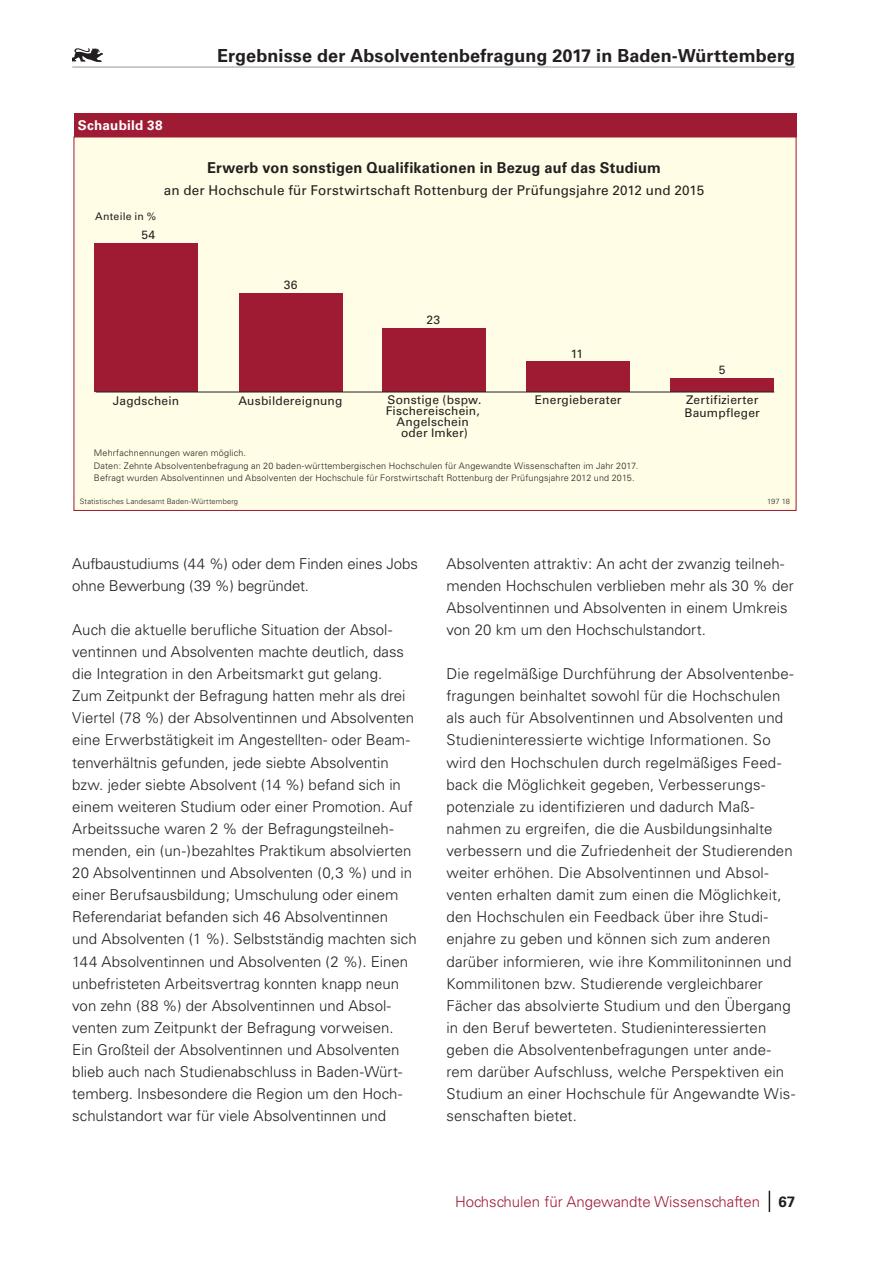
<style>
.page{position:relative;width:893px;height:1263px;background:#fff}
.page>*{position:absolute;margin:0;border:0;box-sizing:border-box;transform-origin:0 0}
.t1{font:700 18px "Univers";letter-spacing:.005em;color:#231f20}
.t2{font:300 15px/22px "Univers";letter-spacing:.005em;color:#231f20}
.t3{font:700 15px "Univers";letter-spacing:.015em;color:#231f20}
.t4{font:300 15px "Univers";color:#9f1b33}
.t5{font:13.5px "Univers";letter-spacing:.015em;color:#231f20}
.t6{font:700 13.5px "Univers";letter-spacing:.015em;color:#fff}
.t7{font:12px/10.9px "Univers";letter-spacing:.015em;color:#231f20}
.t8{font:10.5px "Univers";letter-spacing:.02em;color:#231f20}
.t9{font:300 9px/12.8px "Univers";letter-spacing:.02em;color:#231f20}
.t10{font:300 7.5px "Univers";letter-spacing:.02em;color:#231f20}
.s1{font-weight:700;color:#231f20}
</style>
<div class="page">
<hr style="left:72px;top:67px;width:723px;height:1px;background:#939598">
<svg style="left:769px;top:1191px;width:1px;height:21px"></svg>
<img style="left:72px;top:49px;width:30px;height:12px">
<div style="left:74px;top:137px;width:722px;height:373px;background:#fffde5"></div>
<div style="left:94px;top:244px;width:104px;height:148px;background:#9f1b33"></div>
<div style="left:239px;top:293px;width:103px;height:99px;background:#9f1b33"></div>
<div style="left:383px;top:329px;width:103px;height:63px;background:#9f1b33"></div>
<div style="left:526px;top:362px;width:104px;height:30px;background:#9f1b33"></div>
<div style="left:670px;top:378px;width:104px;height:14px;background:#9f1b33"></div>
<hr style="left:96px;top:392px;width:678px;height:1px;background:#231f20">
<div style="left:74px;top:114px;width:722px;height:23px;background:#9f1b33"></div>
<p class="t6" style="left:78px;top:118px;width:86px">Schaubild 38</p>
<p class="t1" style="left:217px;top:46px;width:580px">Ergebnisse der Absolventenbefragung 2017 in Baden-Württemberg</p>
<p class="t8" style="left:95px;top:210px;width:63px">Anteile in %</p>
<p class="t7" style="left:141px;top:229px;width:15px">54</p>
<p class="t3" style="left:207px;top:159px;width:455px">Erwerb von sonstigen Qualifikationen in Bezug auf das Studium</p>
<p class="t5" style="left:164px;top:182px;width:542px">an der Hochschule für Forstwirtschaft Rottenburg der Prüfungsjahre 2012 und 2015</p>
<p class="t7" style="left:284px;top:279px;width:15px">36</p>
<p class="t7" style="left:426px;top:315px;width:15px">23</p>
<p class="t7" style="left:571px;top:348px;width:14px">11</p>
<p class="t7" style="left:719px;top:364px;width:8px">5</p>
<p class="t7" style="left:113px;top:395px;width:68px">Jagdschein</p>
<p class="t7" style="left:238px;top:395px;width:106px">Ausbildereignung</p>
<p class="t7" style="left:387px;top:394px;width:95px">Sonstige (bspw.</p>
<p class="t7" style="left:535px;top:395px;width:88px">Energieberater</p>
<p class="t7" style="left:386px;top:405px;width:96px;text-align:center">Fischereischein,<br>Angelschein oder Imker)</p>
<p class="t9" style="left:94px;top:446px;width:546px">Mehrfachnennungen waren möglich.<br>Daten: Zehnte Absolventenbefragung an 20 baden-württembergischen Hochschulen für Angewandte Wissenschaften im Jahr 2017.<br>Befragt wurden Absolventinnen und Absolventen der Hochschule für Forstwirtschaft Rottenburg der Prüfungsjahre 2012 und 2015.</p>
<p class="t7" style="left:684px;top:393px;width:77px;line-height:12.8px">Zertifizierter<br>Baumpfleger</p>
<p class="t10" style="left:80px;top:497px;width:160px">Statistisches Landesamt Baden-Württemberg</p>
<p class="t10" style="left:767px;top:497px;width:24px">197 18</p>
<p class="t2" style="left:72px;top:552px;width:347px">Aufbaustudiums (44 %) oder dem Finden eines Jobs ohne Bewerbung (39 %) begründet.</p>
<p class="t2" style="left:72px;top:618px;width:346px">Auch die aktuelle berufliche Situation der Absol&shy;ventinnen und Absolventen machte deutlich, dass die Integration in den Arbeitsmarkt gut gelang.<br>Zum Zeitpunkt der Befragung hatten mehr als drei Viertel (78 %) der Absolventinnen und Absolventen eine Erwerbstätigkeit im Angestellten- oder Beam&shy;tenverhältnis gefunden, jede siebte Absolventin bzw. jeder siebte Absolvent (14 %) befand sich in einem weiteren Studium oder einer Promotion. Auf Arbeitssuche waren 2 % der Befragungsteilneh&shy;menden, ein (un-)bezahltes Praktikum absolvierten 20 Absolventinnen und Absolventen (0,3 %) und in einer Berufsausbildung; Umschulung oder einem Referendariat befanden sich 46 Absolventinnen und Absolventen (1 %). Selbstständig machten sich 144 Absolventinnen und Absolventen (2 %). Einen unbefristeten Arbeitsvertrag konnten knapp neun von zehn (88 %) der Absolventinnen und Absol&shy;venten zum Zeitpunkt der Befragung vorweisen.<br>Ein Großteil der Absolventinnen und Absolventen blieb auch nach Studienabschluss in Baden-Würt‑ temberg. Insbesondere die Region um den Hoch&shy;schulstandort war für viele Absolventinnen und</p>
<p class="t2" style="left:446px;top:552px;width:349px">Absolventen attraktiv: An acht der zwanzig teilneh&shy;menden Hochschulen verblieben mehr als 30 % der Absolventinnen und Absolventen in einem Umkreis von 20 km um den Hochschulstandort.</p>
<p class="t2" style="left:446px;top:663px;width:350px">Die regelmäßige Durchführung der Absolventenbe&shy;fragungen beinhaltet sowohl für die Hochschulen als auch für Absolventinnen und Absolventen und Studieninteressierte wichtige Informationen. So wird den Hochschulen durch regelmäßiges Feed&shy;back die Möglichkeit gegeben, Verbesserungs&shy;potenziale zu identifizieren und dadurch Maß&shy;nahmen zu ergreifen, die die Ausbildungsinhalte verbessern und die Zufriedenheit der Studierenden weiter erhöhen. Die Absolventinnen und Absol&shy;venten erhalten damit zum einen die Möglichkeit, den Hochschulen ein Feedback über ihre Studi&shy;enjahre zu geben und können sich zum anderen darüber informieren, wie ihre Kommilitoninnen und Kommilitonen bzw. Studierende vergleichbarer Fächer das absolvierte Studium und den Übergang in den Beruf bewerteten. Studieninteressierten geben die Absolventenbefragungen unter ande&shy;rem darüber Aufschluss, welche Perspektiven ein Studium an einer Hochschule für Angewandte Wis&shy;senschaften bietet.</p>
<p class="t4" style="left:455px;top:1192px;width:342px">Hochschulen für Angewandte Wissenschaften <span class="s1">67</span></p>
</div>
